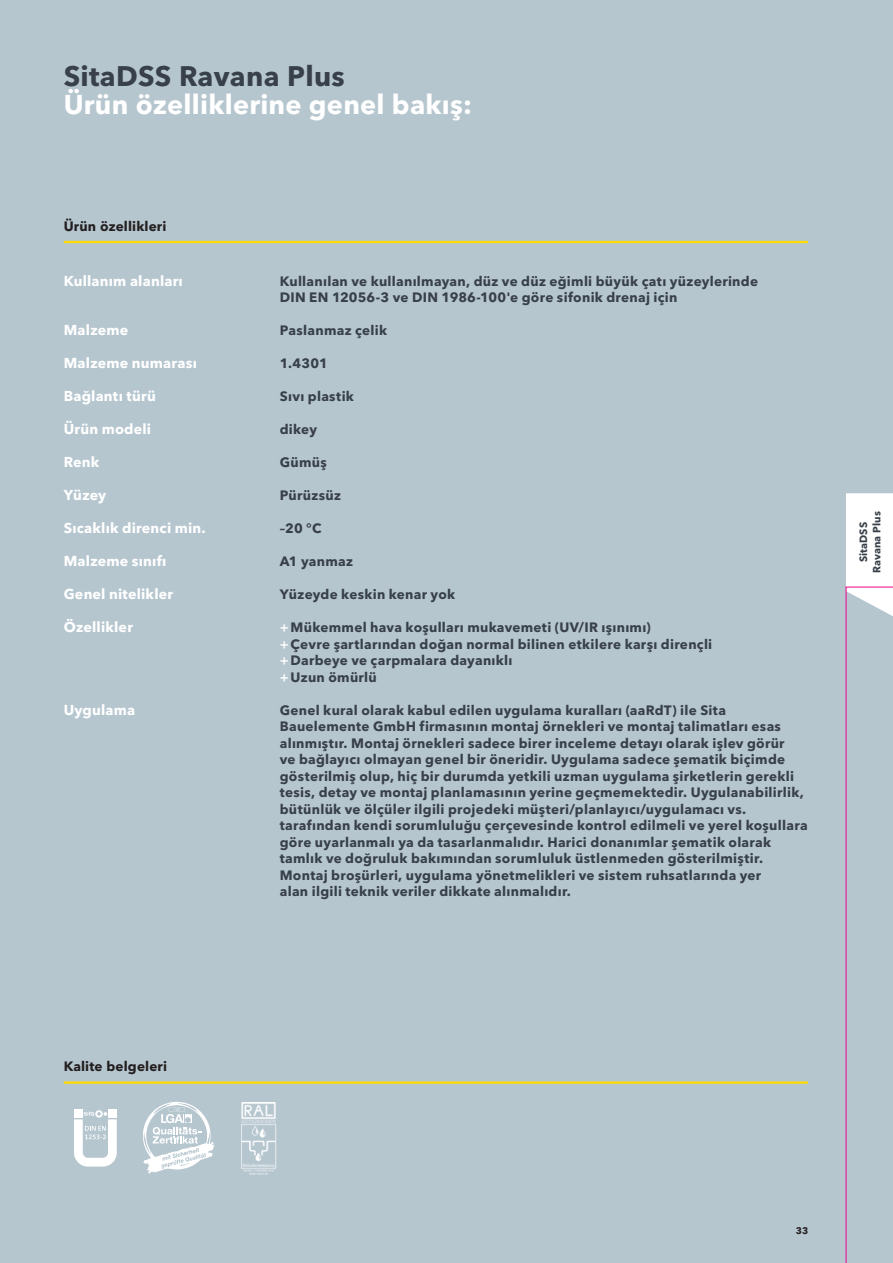
<style>
.page{position:relative;width:893px;height:1263px;background:#b6c6cf}
.page>*{position:absolute;margin:0;border:0;box-sizing:border-box;transform-origin:0 0}
.t1{font:700 28.05px "Avenir Next W1 G";letter-spacing:.01em;color:#38404a}
.t2{font:700 27px "Avenir Next W1 G";letter-spacing:.01em;color:#fff}
.t3{font:700 14.25px "Avenir Next W1 G";letter-spacing:.015em;color:#fff}
.t4{font:700 13.5px/16.5px "Avenir Next W1 G";letter-spacing:.02em;color:#38404a}
.t5{font:700 13.5px "Avenir Next W1 G";letter-spacing:.01em;color:#231f20}
.t6{font:700 10.5px/13.5px "Avenir Next W1 G";letter-spacing:.01em;color:#38404a;text-align:center}
.t7{font:700 9.6px "Avenir Next W1 G";color:#231f20}
.s1{font-weight:600;color:#fff}
</style>
<div class="page">
<hr style="left:64px;top:1081px;width:744px;height:3px;background:#ffdc01">
<svg style="left:74px;top:1110px;width:43px;height:56px"></svg>
<svg style="left:143px;top:1102px;width:72px;height:72px"></svg>
<img style="left:242px;top:1102px;width:34px;height:73px">
<hr style="left:64px;top:241px;width:744px;height:2px;background:#ffdc01">
<svg style="left:846px;top:493px;width:47px;height:770px"></svg>
<h1 class="t1" style="left:64px;top:59px;width:282px">SitaDSS Ravana Plus</h1>
<h2 class="t2" style="left:64px;top:88px;width:410px">Ürün özelliklerine genel bakış:</h2>
<p class="t5" style="left:64px;top:218px;width:104px">Ürün özellikleri</p>
<p class="t3" style="left:64px;top:272px;width:120px">Kullanım alanları</p>
<p class="t4" style="left:280px;top:273px;width:480px">Kullanılan ve kullanılmayan, düz ve düz eğimli büyük çatı yüzeylerinde<br>DIN EN 12056-3 ve DIN 1986-100'e göre sifonik drenaj için</p>
<p class="t3" style="left:64px;top:322px;width:66px">Malzeme</p>
<p class="t4" style="left:280px;top:322px;width:109px">Paslanmaz çelik</p>
<p class="t3" style="left:64px;top:355px;width:135px">Malzeme numarası</p>
<p class="t4" style="left:280px;top:355px;width:50px">1.4301</p>
<p class="t3" style="left:64px;top:388px;width:94px">Bağlantı türü</p>
<p class="t4" style="left:280px;top:388px;width:76px">Sıvı plastik</p>
<p class="t3" style="left:64px;top:421px;width:89px">Ürün modeli</p>
<p class="t4" style="left:280px;top:421px;width:39px">dikey</p>
<p class="t3" style="left:64px;top:454px;width:37px">Renk</p>
<p class="t4" style="left:280px;top:454px;width:49px">Gümüş</p>
<p class="t3" style="left:64px;top:487px;width:44px">Yüzey</p>
<p class="t4" style="left:280px;top:487px;width:63px">Pürüzsüz</p>
<p class="t3" style="left:64px;top:520px;width:144px">Sıcaklık direnci min.</p>
<p class="t4" style="left:280px;top:520px;width:43px">–20 °C</p>
<p class="t3" style="left:64px;top:553px;width:104px">Malzeme sınıfı</p>
<p class="t4" style="left:280px;top:553px;width:75px">A1 yanmaz</p>
<p class="t3" style="left:64px;top:586px;width:111px">Genel nitelikler</p>
<p class="t4" style="left:280px;top:586px;width:177px">Yüzeyde keskin kenar yok</p>
<p class="t3" style="left:64px;top:619px;width:71px">Özellikler</p>
<p class="t4" style="left:280px;top:619px;width:434px"><span class="s1">+</span>Mükemmel hava koşulları mukavemeti (UV/IR ışınımı)<br><span class="s1">+</span>Çevre şartlarından doğan normal bilinen etkilere karşı dirençli <span class="s1">+</span> Darbeye ve çarpmalara dayanıklı<br><span class="s1">+</span> Uzun ömürlü</p>
<p class="t3" style="left:64px;top:701px;width:73px">Uygulama</p>
<p class="t4" style="left:280px;top:702px;width:529px">Genel kural olarak kabul edilen uygulama kuralları (aaRdT) ile Sita Bauelemente GmbH firmasının montaj örnekleri ve montaj talimatları esas alınmıştır. Montaj örnekleri sadece birer inceleme detayı olarak işlev görür<br>ve bağlayıcı olmayan genel bir öneridir. Uygulama sadece şematik biçimde gösterilmiş olup, hiç bir durumda yetkili uzman uygulama şirketlerin gerekli tesis, detay ve montaj planlamasının yerine geçmemektedir. Uygulanabilirlik, bütünlük ve ölçüler ilgili projedeki müşteri/planlayıcı/uygulamacı vs. tarafından kendi sorumluluğu çerçevesinde kontrol edilmeli ve yerel koşullara göre uyarlanmalı ya da tasarlanmalıdır. Harici donanımlar şematik olarak tamlık ve doğruluk bakımından sorumluluk üstlenmeden gösterilmiştir.<br>Montaj broşürleri, uygulama yönetmelikleri ve sistem ruhsatlarında yer<br>alan ilgili teknik veriler dikkate alınmalıdır.</p>
<p class="t6" style="left:857px;top:573px;width:64px;rotate:-90deg">SitaDSS<br>Ravana Plus</p>
<p class="t5" style="left:64px;top:1058px;width:105px">Kalite belgeleri</p>
<p class="t7" style="left:796px;top:1224px;width:14px">33</p>
</div>
